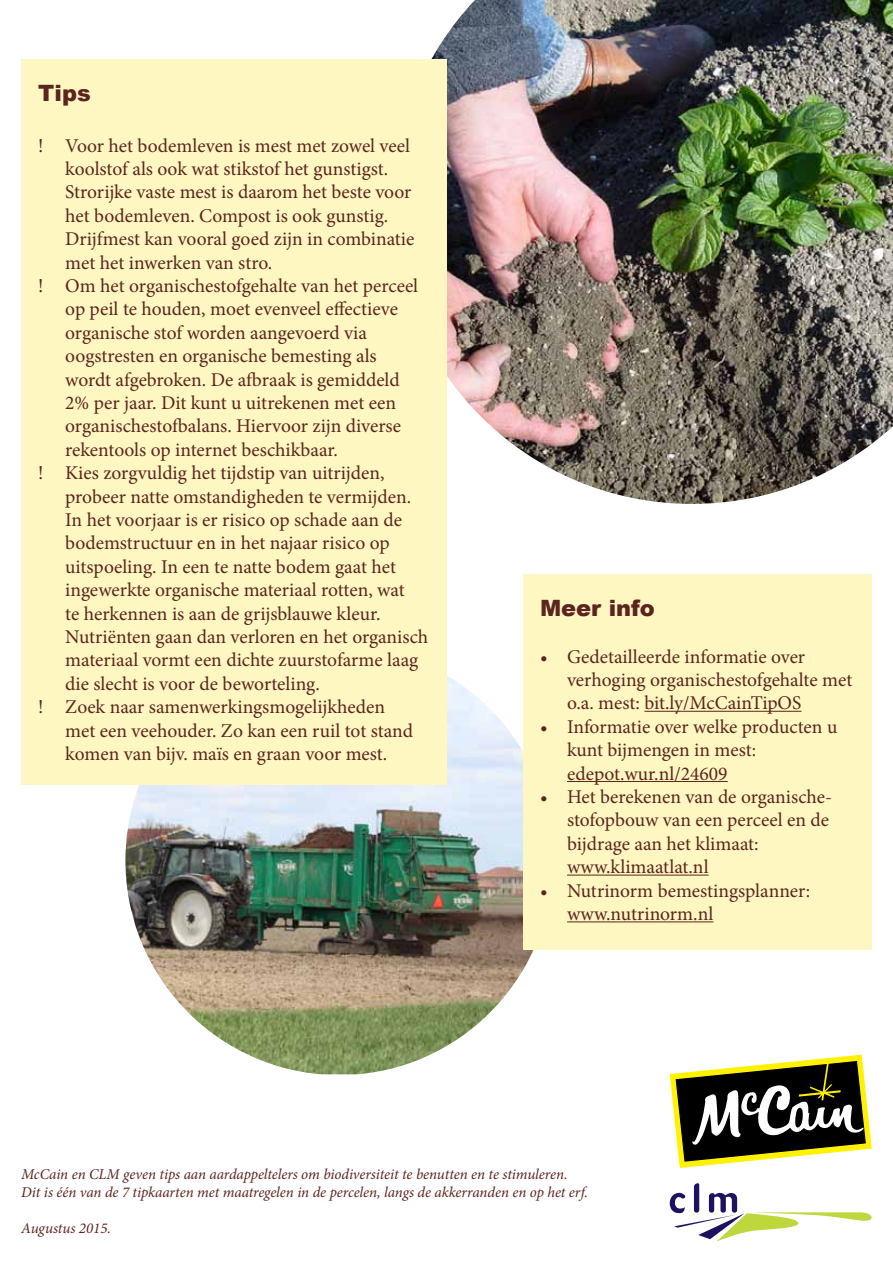
<style>
.page{position:relative;width:893px;height:1263px;background:#fff}
.page>*{position:absolute;margin:0;border:0;box-sizing:border-box;transform-origin:0 0}
.t1{font:900 22.5px "Arial";color:#5b241e}
.t2{font:19.5px/23.4px "Minion Pro";color:#5b241e}
.t3{font:italic 15px/18px "Minion Pro";letter-spacing:-.005em;color:#5b241e}
</style>
<div class="page">
<img style="left:393px;top:0;width:500px;height:504px">
<img style="left:125px;top:663px;width:409px;height:411px">
<div style="left:523px;top:574px;width:349px;height:376px;background:#fff7c1"></div>
<hr style="left:644px;top:711px;width:157px;height:1px;background:#5b241e">
<hr style="left:567px;top:781px;width:161px;height:1px;background:#5b241e">
<hr style="left:567px;top:874px;width:142px;height:1px;background:#5b241e">
<hr style="left:567px;top:921px;width:146px;height:1px;background:#5b241e">
<div style="left:21px;top:60px;width:425px;height:724px;background:#fff7c1"></div>
<svg style="left:670px;top:1183px;width:202px;height:59px"></svg>
<svg style="left:670px;top:1054px;width:202px;height:114px"></svg>
<p class="t1" style="left:38px;top:77px;width:54px">Tips</p>
<p class="t2" style="left:38px;top:134px;width:373px">! Voor het bodemleven is mest met zowel veel</p>
<p class="t2" style="left:65px;top:157px;width:324px">koolstof als ook wat stikstof het gunstigst.</p>
<p class="t2" style="left:65px;top:181px;width:348px">Strorijke vaste mest is daarom het beste voor</p>
<p class="t2" style="left:65px;top:204px;width:324px">het bodemleven. Compost is ook gunstig.</p>
<p class="t2" style="left:65px;top:227px;width:351px">Drijfmest kan vooral goed zijn in combinatie</p>
<p class="t2" style="left:65px;top:251px;width:208px">met het inwerken van stro.</p>
<p class="t2" style="left:38px;top:274px;width:381px">! Om het organischestofgehalte van het perceel</p>
<p class="t2" style="left:65px;top:298px;width:334px">op peil te houden, moet evenveel effectieve</p>
<p class="t2" style="left:65px;top:321px;width:303px">organische stof worden aangevoerd via</p>
<p class="t2" style="left:65px;top:344px;width:313px">oogstresten en organische bemesting als</p>
<p class="t2" style="left:65px;top:368px;width:336px">wordt afgebroken. De afbraak is gemiddeld</p>
<p class="t2" style="left:65px;top:391px;width:332px">2% per jaar. Dit kunt u uitrekenen met een</p>
<p class="t2" style="left:65px;top:415px;width:337px">organischestofbalans. Hiervoor zijn diverse</p>
<p class="t2" style="left:65px;top:438px;width:274px">rekentools op internet beschikbaar.</p>
<p class="t2" style="left:38px;top:461px;width:348px">! Kies zorgvuldig het tijdstip van uitrijden,</p>
<p class="t2" style="left:65px;top:485px;width:347px">probeer natte omstandigheden te vermijden.</p>
<p class="t2" style="left:65px;top:508px;width:338px">In het voorjaar is er risico op schade aan de</p>
<p class="t2" style="left:65px;top:532px;width:326px">bodemstructuur en in het najaar risico op</p>
<p class="t2" style="left:65px;top:555px;width:332px">uitspoeling. In een te natte bodem gaat het</p>
<p class="t2" style="left:65px;top:578px;width:341px">ingewerkte organische materiaal rotten, wat</p>
<p class="t2" style="left:65px;top:602px;width:317px">te herkennen is aan de grijsblauwe kleur.</p>
<p class="t2" style="left:65px;top:625px;width:365px">Nutriënten gaan dan verloren en het organisch</p>
<p class="t2" style="left:65px;top:649px;width:354px">materiaal vormt een dichte zuurstofarme laag</p>
<p class="t2" style="left:65px;top:672px;width:256px">die slecht is voor de beworteling.</p>
<p class="t2" style="left:38px;top:695px;width:348px">! Zoek naar samenwerkingsmogelijkheden</p>
<p class="t2" style="left:65px;top:719px;width:349px">met een veehouder. Zo kan een ruil tot stand</p>
<p class="t2" style="left:65px;top:742px;width:324px">komen van bijv. maïs en graan voor mest.</p>
<p class="t1" style="left:540px;top:591px;width:116px">Meer info</p>
<p class="t2" style="left:567px;top:645px;width:287px;text-indent:-27px">• Gedetailleerde informatie over verhoging organischestofgehalte met o.a. mest: bit.ly/McCainTipOS</p>
<p class="t2" style="left:567px;top:715px;width:272px;text-indent:-27px">• Informatie over welke producten u kunt bijmengen in mest: edepot.wur.nl/24609</p>
<p class="t2" style="left:567px;top:785px;width:267px;text-indent:-27px">• Het berekenen van de organische&shy;stofopbouw van een perceel en de bijdrage aan het klimaat: www.klimaatlat.nl</p>
<p class="t2" style="left:567px;top:879px;width:245px;text-indent:-27px">• Nutrinorm bemestingsplanner: www.nutrinorm.nl</p>
<p class="t3" style="left:21px;top:1165px;width:568px">McCain en CLM geven tips aan aardappeltelers om biodiversiteit te benutten en te stimuleren.<br>Dit is één van de 7 tipkaarten met maatregelen in de percelen, langs de akkerranden en op het erf.</p>
<p class="t3" style="left:21px;top:1219px;width:91px">Augustus 2015.</p>
</div>
